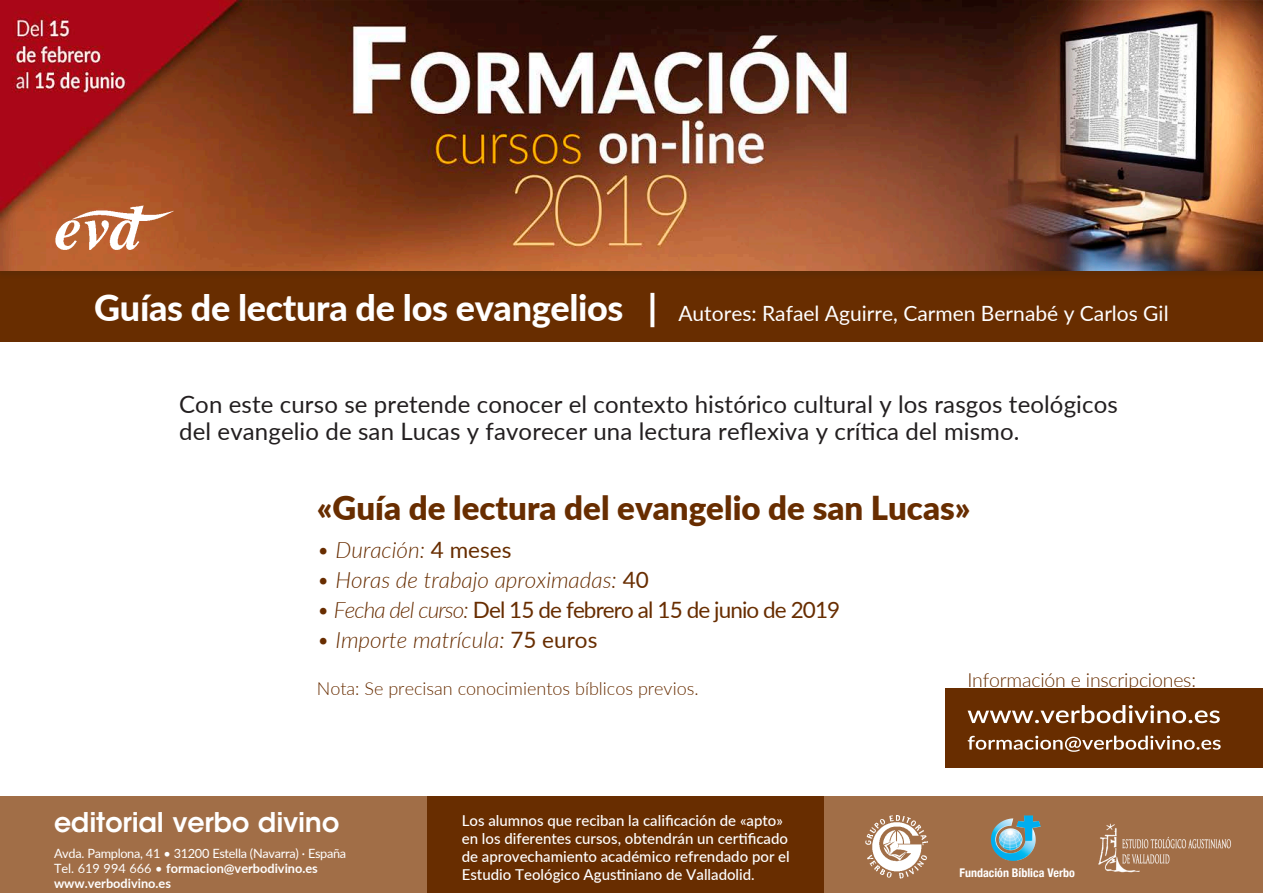
<style>
.page{position:relative;width:1263px;height:893px;background:#fff}
.page>*{position:absolute;margin:0;border:0;box-sizing:border-box;transform-origin:0 0}
.t1{font:900 33px "Lato";color:#682d00}
.t2{font:600 27px "ITC Avant Garde Std";letter-spacing:-.01em;color:#fff}
.t3{font:24px/27px "Lato";letter-spacing:.005em;color:#231f20}
.t4{font:italic 300 22.5px "Lato";color:#682d00}
.t5{font:22.5px "Lato";letter-spacing:-.04em;color:#682d00}
.t6{font:21px "Lato";color:#fff}
.t7{font:300 19.5px "Lato";letter-spacing:-.01em;color:#682d00}
.t8{font:300 18px "Lato";color:#682d00}
.t9{font:500 15px/18px "Lato";color:#fff}
.t10{font:700 12.75px "Lato";color:#fff}
.t11{font:12.75px "Lato";letter-spacing:-.025em;color:#fff}
.t12{font:700 condensed 12px "Helvetica Neue";color:#fff}
.s1{font-weight:800;font-size:36px}
.s2{font-weight:400;font-style:normal}
.s3{font-weight:300;font-style:italic}
.s4{font-weight:400}
</style>
<div class="page">
<div style="left:0;top:270px;width:1263px;height:71px;background:#682d00"></div>
<div style="left:0;top:0;width:1263px;height:279px;background:#231f20;opacity:.15"></div>
<img style="left:0;top:0;width:1263px;height:270px">
<div style="left:0;top:797px;width:1263px;height:96px;background:#a16e47"></div>
<div style="left:427px;top:797px;width:397px;height:96px;background:#682d00"></div>
<img style="left:1098px;top:823px;width:133px;height:50px">
<img style="left:865px;top:815px;width:62px;height:63px">
<img style="left:1016px;top:815px;width:9px;height:26px">
<img style="left:54px;top:204px;width:120px;height:47px">
<div style="left:945px;top:689px;width:318px;height:79px;background:#682d00"></div>
<svg style="left:968px;top:736px;width:253px;height:16px"></svg>
<svg style="left:967px;top:705px;width:253px;height:18px"></svg>
<p class="t6" style="left:94px;top:298px;width:1076px"><span class="s1">Guías de lectura de los evangelios |</span> Autores: Rafael Aguirre, Carmen Bernabé y Carlos Gil</p>
<p class="t3" style="left:179px;top:390px;width:940px">Con este curso se pretende conocer el contexto histórico cultural y los rasgos teológicos del evangelio de san Lucas y favorecer una lectura reflexiva y crítica del mismo.</p>
<p class="t1" style="left:317px;top:483px;width:655px">«Guía de lectura del evangelio de san Lucas»</p>
<p class="t4" style="left:317px;top:535px;width:196px">• Duración: <span class="s2">4 meses</span></p>
<p class="t4" style="left:317px;top:565px;width:333px">• Horas de trabajo aproximadas: <span class="s2">40</span></p>
<p class="t5" style="left:317px;top:594px;width:525px"><span class="s3">• Fecha del curso:</span> Del 15 de febrero al 15 de junio de 2019</p>
<p class="t4" style="left:317px;top:625px;width:282px">• Importe matrícula: <span class="s2">75 euros</span></p>
<p class="t8" style="left:317px;top:676px;width:383px">Nota: Se precisan conocimientos bíblicos previos.</p>
<p class="t7" style="left:967px;top:666px;width:230px">Información e inscripciones:</p>
<p class="t2" style="left:54px;top:805px;width:287px">editorial verbo divino</p>
<p class="t11" style="left:54px;top:844px;width:294px">Avda. Pamplona, 41 • 31200 Estella (Navarra) · España</p>
<p class="t10" style="left:54px;top:859px;width:265px"><span class="s4">Tel. 619 994 666 •</span> formacion@verbodivino.es</p>
<p class="t10" style="left:54px;top:874px;width:118px">www.verbodivino.es</p>
<p class="t9" style="left:462px;top:811px;width:329px">Los alumnos que reciban la calificación de «apto» en los diferentes cursos, obtendrán un certificado de aprovechamiento académico refrendado por el Estudio Teológico Agustiniano de Valladolid.</p>
<p class="t12" style="left:959px;top:863px;width:117px">Fundación Bíblica Verbo</p>
</div>
